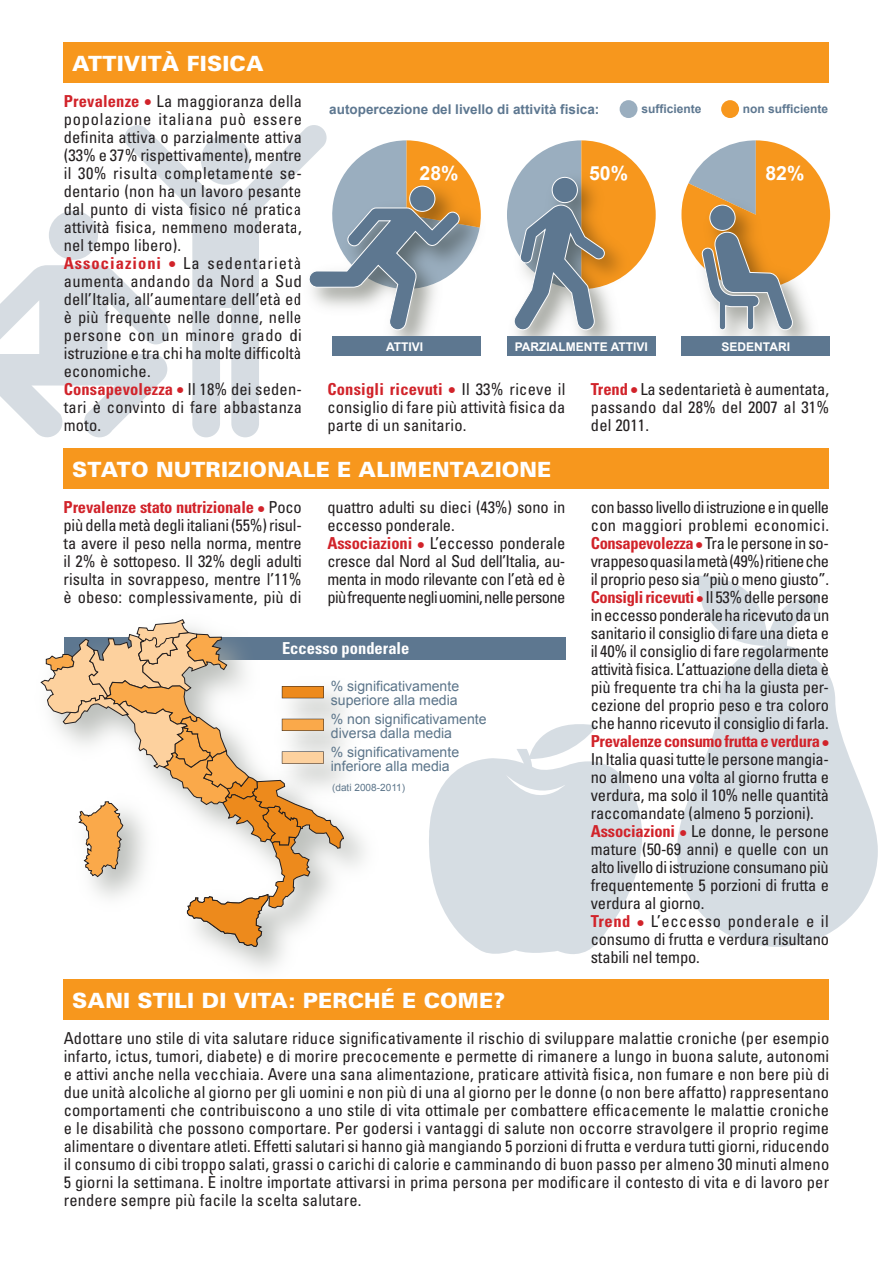
<style>
.page{position:relative;width:893px;height:1263px;background:#fff}
.page>*{position:absolute;margin:0;border:0;box-sizing:border-box;transform-origin:0 0}
.TESTO_inizio{font:900 21px "Univers";letter-spacing:.01em;color:#fff}
.t1{font:700 19.5px "Arial";color:#fff}
.TESTO_inizio-2{font:condensed 16.5px/18px "Univers";letter-spacing:-.01em;color:#231f20;text-align:justify}
.TESTO_inizio-3{font:condensed 16.5px/18px "Univers";letter-spacing:-.03em;color:#231f20}
.TITOLO_CAPITOLO{font:700 condensed 16.5px "Univers";color:#fff}
.t2{font:14.1px/14.1px "Arial";color:#5c758a}
.t3{font:700 13.5px "Arial";color:#5d7790}
.t4{font:700 12px "Arial";color:#fff}
.t5{font:700 12px "Arial";color:#5d7790}
.t6{font:10.05px "Arial";color:#5c758a}
.s1{font-weight:700;color:#d1232a}
</style>
<div class="page">
<div style="left:64px;top:637px;width:501px;height:22px;background:#5d7790"></div>
<svg style="left:677px;top:575px;width:201px;height:372px;fill:#d6dde3"></svg>
<div style="left:64px;top:448px;width:765px;height:41px;background:#f7971d"></div>
<svg style="left:429px;top:724px;width:213px;height:230px;fill:#d6dde3"></svg>
<svg style="left:124px;top:125px;width:203px;height:312px"></svg>
<svg style="left:0;top:265px;width:170px;height:173px"></svg>
<div style="left:49px;top:211px;width:49px;height:49px;background:#d6dce2;border-radius:50%"></div>
<div style="left:64px;top:43px;width:765px;height:40px;background:#f7971d"></div>
<svg style="left:681px;top:140px;width:149px;height:195px"></svg>
<svg style="left:507px;top:140px;width:149px;height:190px"></svg>
<img style="left:297px;top:174px;width:130px;height:189px">
<svg style="left:308px;top:140px;width:173px;height:191px"></svg>
<div style="left:332px;top:336px;width:149px;height:20px;background:#5d7790"></div>
<div style="left:507px;top:336px;width:149px;height:20px;background:#5d7790"></div>
<div style="left:681px;top:336px;width:149px;height:20px;background:#5d7790"></div>
<div style="left:721px;top:100px;width:18px;height:18px;background:#f7971d;border-radius:50%"></div>
<div style="left:620px;top:100px;width:17px;height:18px;background:#9aaebf;border-radius:50%"></div>
<div style="left:64px;top:979px;width:765px;height:41px;background:#f7971d"></div>
<img style="left:63px;top:659px;width:326px;height:332px">
<img style="left:344px;top:670px;width:26px;height:32px">
<img style="left:344px;top:702px;width:26px;height:32px">
<img style="left:344px;top:734px;width:26px;height:74px">
<svg style="left:40px;top:619px;width:304px;height:328px"></svg>
<p class="TESTO_inizio" style="left:72px;top:51px;width:193px">ATTIVITÀ FISICA</p>
<p class="TESTO_inizio-2" style="left:64px;top:91px;width:240px"><span class="s1">Prevalenze •</span> La maggioranza della popolazione italiana può essere definita attiva o parzialmente attiva (33% e 37% rispettivamente), mentre il 30% risulta completamente se&shy;dentario (non ha un lavoro pesante dal punto di vista fisico né pratica attività fisica, nemmeno moderata, nel tempo libero).</p>
<p class="TESTO_inizio-2" style="left:64px;top:253px;width:240px"><span class="s1">Associazioni •</span> La sedentarietà aumenta andando da Nord a Sud dell’Italia, all’aumentare dell’età ed è più frequente nelle donne, nelle persone con un minore grado di istruzione e tra chi ha molte difficoltà economiche.</p>
<p class="TESTO_inizio-2" style="left:64px;top:379px;width:240px"><span class="s1">Consapevolezza •</span> Il 18% dei seden&shy;tari è convinto di fare abbastanza moto.</p>
<p class="t3" style="left:329px;top:100px;width:272px">autopercezione del livello di attività fisica:</p>
<p class="t5" style="left:641px;top:101px;width:62px">sufficiente</p>
<p class="t5" style="left:743px;top:101px;width:87px">non sufficiente</p>
<p class="t1" style="left:419px;top:161px;width:41px">28%</p>
<p class="t1" style="left:589px;top:161px;width:41px">50%</p>
<p class="t1" style="left:765px;top:161px;width:41px">82%</p>
<p class="t4" style="left:386px;top:339px;width:39px">ATTIVI</p>
<p class="t4" style="left:515px;top:339px;width:135px">PARZIALMENTE ATTIVI</p>
<p class="t4" style="left:722px;top:339px;width:70px">SEDENTARI</p>
<p class="TESTO_inizio-2" style="left:327px;top:379px;width:240px"><span class="s1">Consigli ricevuti •</span> Il 33% riceve il consiglio di fare più attività fisica da parte di un sanitario.</p>
<p class="TESTO_inizio-2" style="left:591px;top:379px;width:240px"><span class="s1">Trend •</span> La sedentarietà è aumentata, passando dal 28% del 2007 al 31% del 2011.</p>
<p class="TESTO_inizio" style="left:72px;top:456px;width:480px">STATO NUTRIZIONALE E ALIMENTAZIONE</p>
<p class="TESTO_inizio-2" style="left:64px;top:498px;width:240px"><span class="s1">Prevalenze stato nutrizionale •</span> Poco più della metà degli italiani (55%) risul&shy;ta avere il peso nella norma, mentre il 2% è sottopeso. Il 32% degli adulti risulta in sovrappeso, mentre l’11% è obeso: complessivamente, più di</p>
<p class="TESTO_inizio-2" style="left:327px;top:498px;width:239px">quattro adulti su dieci (43%) sono in eccesso ponderale.</p>
<p class="TESTO_inizio-2" style="left:327px;top:534px;width:240px"><span class="s1">Associazioni •</span> L’eccesso ponderale cresce dal Nord al Sud dell’Italia, au&shy;menta in modo rilevante con l’età ed è più frequente negli uomini, nelle persone</p>
<p class="TITOLO_CAPITOLO" style="left:282px;top:638px;width:129px">Eccesso ponderale</p>
<p class="t2" style="left:331px;top:679px;width:130px">% significativamente superiore alla media</p>
<p class="t2" style="left:331px;top:712px;width:157px">% non significativamente diversa dalla media</p>
<p class="t2" style="left:331px;top:745px;width:130px">% significativamente inferiore alla media</p>
<p class="t6" style="left:332px;top:781px;width:75px">(dati 2008-2011)</p>
<p class="TESTO_inizio-3" style="left:591px;top:498px;width:240px">con basso livello di istruzione e in quelle con maggiori problemi economici.</p>
<p class="TESTO_inizio-2" style="left:591px;top:534px;width:240px"><span class="s1">Consapevolezza •</span> Tra le persone in so&shy;vrappeso quasi la metà (49%) ritiene che il proprio peso sia “più o meno giusto”.</p>
<p class="TESTO_inizio-2" style="left:591px;top:588px;width:240px"><span class="s1">Consigli ricevuti •</span> Il 53% delle persone in eccesso ponderale ha ricevuto da un sanitario il consiglio di fare una dieta e il 40% il consiglio di fare regolarmente attività fisica. L’attuazione della dieta è più frequente tra chi ha la giusta per&shy;cezione del proprio peso e tra coloro che hanno ricevuto il consiglio di farla.</p>
<p class="TESTO_inizio-2" style="left:591px;top:732px;width:240px"><span class="s1">Prevalenze consumo frutta e verdura • </span>In Italia quasi tutte le persone mangia&shy;no almeno una volta al giorno frutta e verdura, ma solo il 10% nelle quantità raccomandate (almeno 5 porzioni).</p>
<p class="TESTO_inizio-2" style="left:591px;top:822px;width:240px"><span class="s1">Associazioni •</span> Le donne, le persone mature (50-69 anni) e quelle con un alto livello di istruzione consumano più frequentemente 5 porzioni di frutta e verdura al giorno.</p>
<p class="TESTO_inizio-2" style="left:591px;top:912px;width:240px"><span class="s1">Trend •</span> L’eccesso ponderale e il consumo di frutta e verdura risultano stabili nel tempo.</p>
<p class="TESTO_inizio" style="left:72px;top:987px;width:434px">SANI STILI DI VITA: PERCHÉ E COME?</p>
<p class="TESTO_inizio-2" style="left:64px;top:1029px;width:767px">Adottare uno stile di vita salutare riduce significativamente il rischio di sviluppare malattie croniche (per esempio infarto, ictus, tumori, diabete) e di morire precocemente e permette di rimanere a lungo in buona salute, autonomi e attivi anche nella vecchiaia. Avere una sana alimentazione, praticare attività fisica, non fumare e non bere più di due unità alcoliche al giorno per gli uomini e non più di una al giorno per le donne (o non bere affatto) rappresentano comportamenti che contribuiscono a uno stile di vita ottimale per combattere efficacemente le malattie croniche e le disabilità che possono comportare. Per godersi i vantaggi di salute non occorre stravolgere il proprio regime alimentare o diventare atleti. Effetti salutari si hanno già mangiando 5 porzioni di frutta e verdura tutti giorni, riducendo il consumo di cibi troppo salati, grassi o carichi di calorie e camminando di buon passo per almeno 30 minuti almeno 5 giorni la settimana. È inoltre importate attivarsi in prima persona per modificare il contesto di vita e di lavoro per rendere sempre più facile la scelta salutare.</p>
</div>
